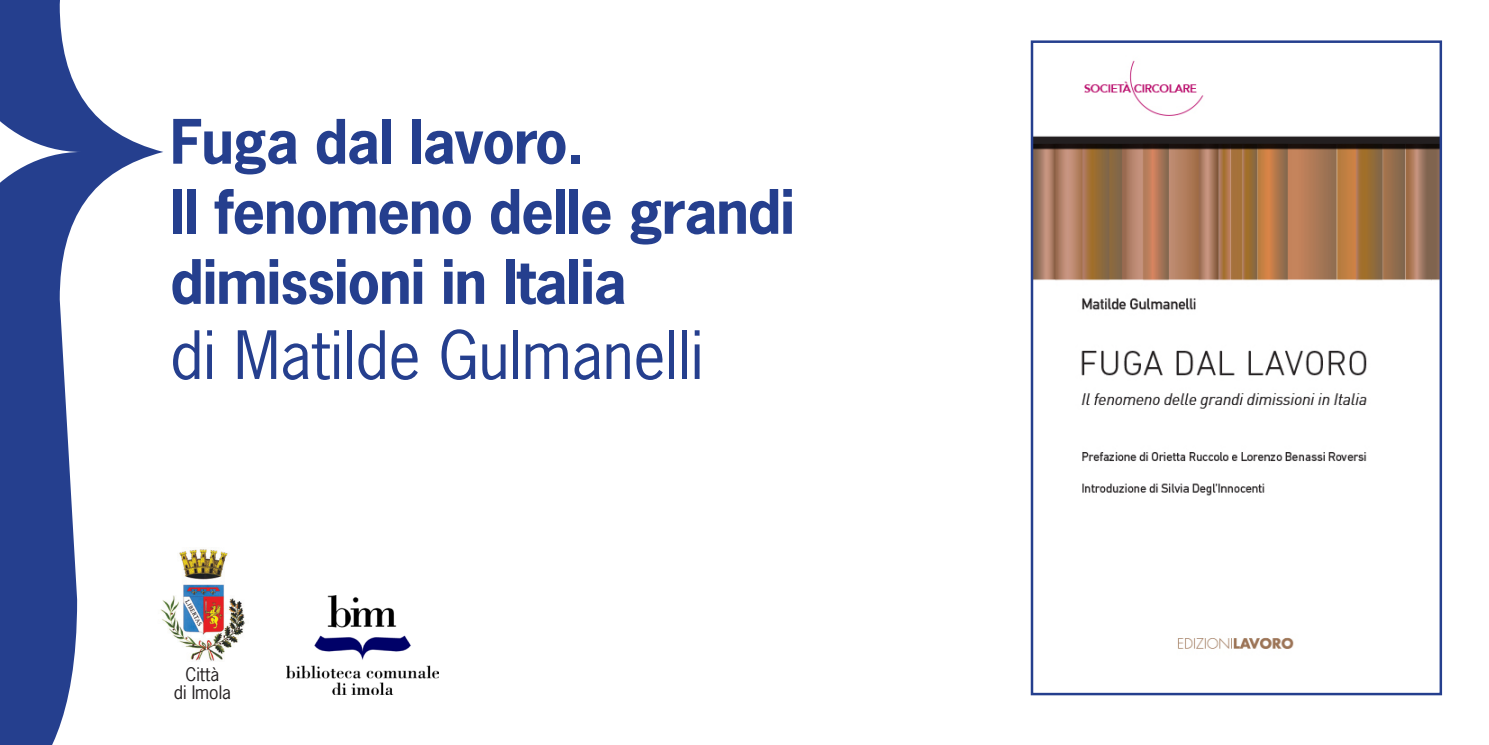
<style>
.page{position:relative;width:1489px;height:745px;background:#fff}
.page>*{position:absolute;margin:0;border:0;box-sizing:border-box;transform-origin:0 0}
.t1{font:62.5px "News Gothic Std";color:#253f8e}
.t2{font:700 57.5px/70px "News Gothic Std";letter-spacing:-.02em;color:#253f8e}
.t3{font:17.5px "News Gothic Std";color:#231f20}
</style>
<div class="page">
<svg style="left:0;top:0;width:163px;height:744px"></svg>
<img style="left:1033px;top:43px;width:405px;height:648px">
<div style="left:1030px;top:40px;width:411px;height:654px;border:2px solid #253f8e"></div>
<img style="left:156px;top:546px;width:89px;height:114px">
<img style="left:286px;top:595px;width:152px;height:99px">
<p class="t2" style="left:170px;top:106px;width:626px">Fuga dal lavoro.<br>Il fenomeno delle grandi dimissioni in Italia</p>
<p class="t1" style="left:170px;top:315px;width:535px">di Matilde Gulmanelli</p>
<p class="t3" style="left:185px;top:663px;width:35px">Città</p>
<p class="t3" style="left:174px;top:680px;width:59px">di Imola</p>
</div>
